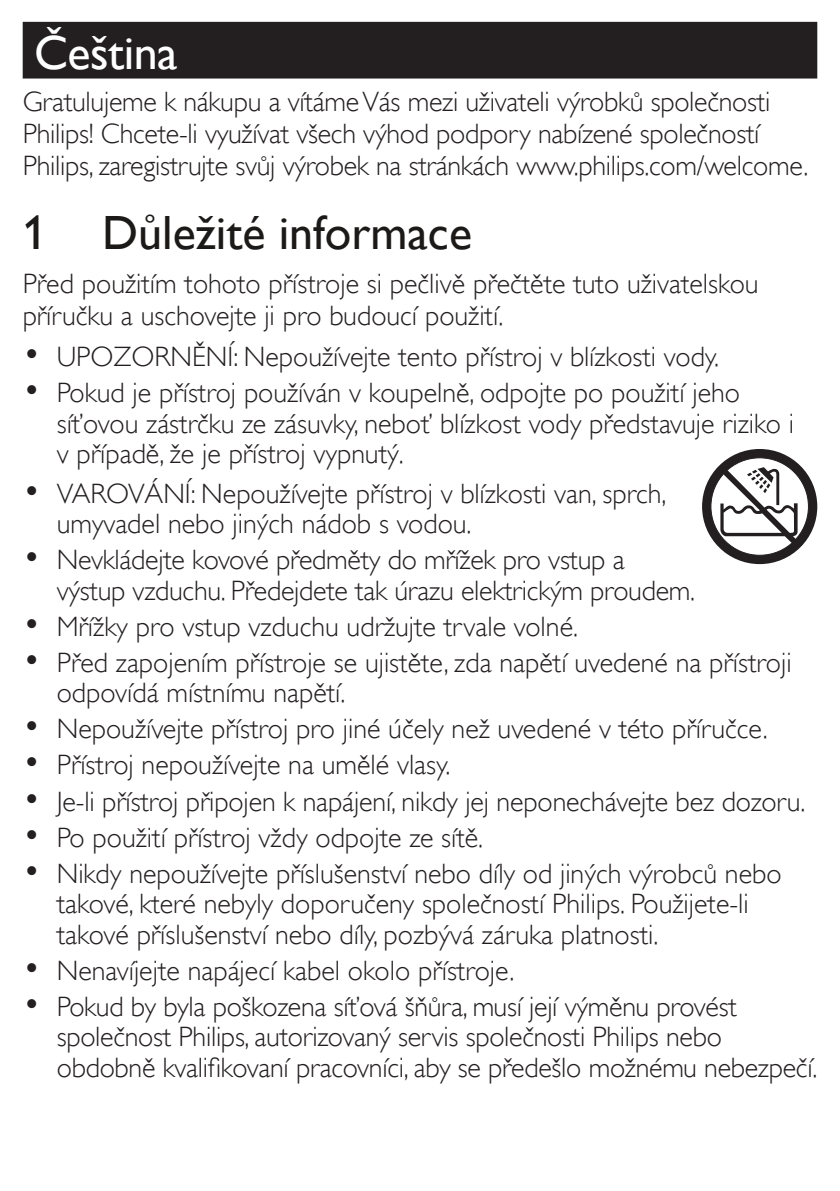
<style>
.page{position:relative;width:840px;height:1191px;background:#fff}
.page>*{position:absolute;margin:0;border:0;box-sizing:border-box;transform-origin:0 0}
.t1{font:48px "Gill Sans Alt One WGL";color:#1c1a19}
.t2{font:48px "Gill Sans Alt One WGL";letter-spacing:-.01em;color:#fff}
.t3{font:28px/30.4px "Gill Sans Alt One WGL Light";color:#231f20}
.s1{font-size:36px}
</style>
<div class="page">
<div style="left:23px;top:22px;width:793px;height:57px;background:#231f20"></div>
<svg style="left:702px;top:449px;width:114px;height:115px"></svg>
<h1 class="t2" style="left:34px;top:20px;width:145px">Čeština</h1>
<p class="t3" style="left:23px;top:85px;width:786px;line-height:32px">Gratulujeme k nákupu a vítáme Vás mezi uživateli výrobků společnosti<br>Philips! Chcete-li využívat všech výhod podpory nabízené společností<br>Philips, zaregistrujte svůj výrobek na stránkách www.philips.com/welcome.</p>
<h1 class="t1" style="left:23px;top:200px;width:450px">1 Důležité informace</h1>
<p class="t3" style="left:23px;top:267px;width:737px;line-height:32px">Před použitím tohoto přístroje si pečlivě přečtěte tuto uživatelskou příručku a uschovejte ji pro budoucí použití.</p>
<p class="t3" style="left:23px;top:342px;width:697px"><span class="s1">•</span> UPOZORNĚNÍ: Nepoužívejte tento přístroj v blízkosti vody.</p>
<p class="t3" style="left:57px;top:378px;width:738px;text-indent:-34px"><span class="s1">•</span> Pokud je přístroj používán v koupelně, odpojte po použití jeho síťovou zástrčku ze zásuvky, neboť blízkost vody představuje riziko i v případě, že je přístroj vypnutý.</p>
<p class="t3" style="left:57px;top:478px;width:610px;text-indent:-34px"><span class="s1">•</span> VAROVÁNÍ: Nepoužívejte přístroj v blízkosti van, sprch, umyvadel nebo jiných nádob s vodou.</p>
<p class="t3" style="left:57px;top:545px;width:639px;text-indent:-34px"><span class="s1">•</span> Nevkládejte kovové předměty do mřížek pro vstup a výstup vzduchu. Předejdete tak úrazu elektrickým proudem.</p>
<p class="t3" style="left:23px;top:611px;width:556px"><span class="s1">•</span> Mřížky pro vstup vzduchu udržujte trvale volné.</p>
<p class="t3" style="left:57px;top:647px;width:736px;text-indent:-34px"><span class="s1">•</span> Před zapojením přístroje se ujistěte, zda napětí uvedené na přístroji odpovídá místnímu napětí.</p>
<p class="t3" style="left:23px;top:714px;width:746px"><span class="s1">•</span> Nepoužívejte přístroj pro jiné účely než uvedené v této příručce.</p>
<p class="t3" style="left:23px;top:750px;width:429px"><span class="s1">•</span> Přístroj nepoužívejte na umělé vlasy.</p>
<p class="t3" style="left:23px;top:786px;width:783px"><span class="s1">•</span> Je-li přístroj připojen k napájení, nikdy jej neponechávejte bez dozoru.</p>
<p class="t3" style="left:23px;top:822px;width:462px"><span class="s1">•</span> Po použití přístroj vždy odpojte ze sítě.</p>
<p class="t3" style="left:57px;top:858px;width:726px;text-indent:-34px"><span class="s1">•</span> Nikdy nepoužívejte příslušenství nebo díly od jiných výrobců nebo takové, které nebyly doporučeny společností Philips. Použijete-li takové příslušenství nebo díly, pozbývá záruka platnosti.</p>
<p class="t3" style="left:23px;top:955px;width:493px"><span class="s1">•</span> Nenavíjejte napájecí kabel okolo přístroje.</p>
<p class="t3" style="left:57px;top:991px;width:761px;text-indent:-34px"><span class="s1">•</span> Pokud by byla poškozena síťová šňůra, musí její výměnu provést společnost Philips, autorizovaný servis společnosti Philips nebo obdobně kvalifikovaní pracovníci, aby se předešlo možnému nebezpečí.</p>
</div>
